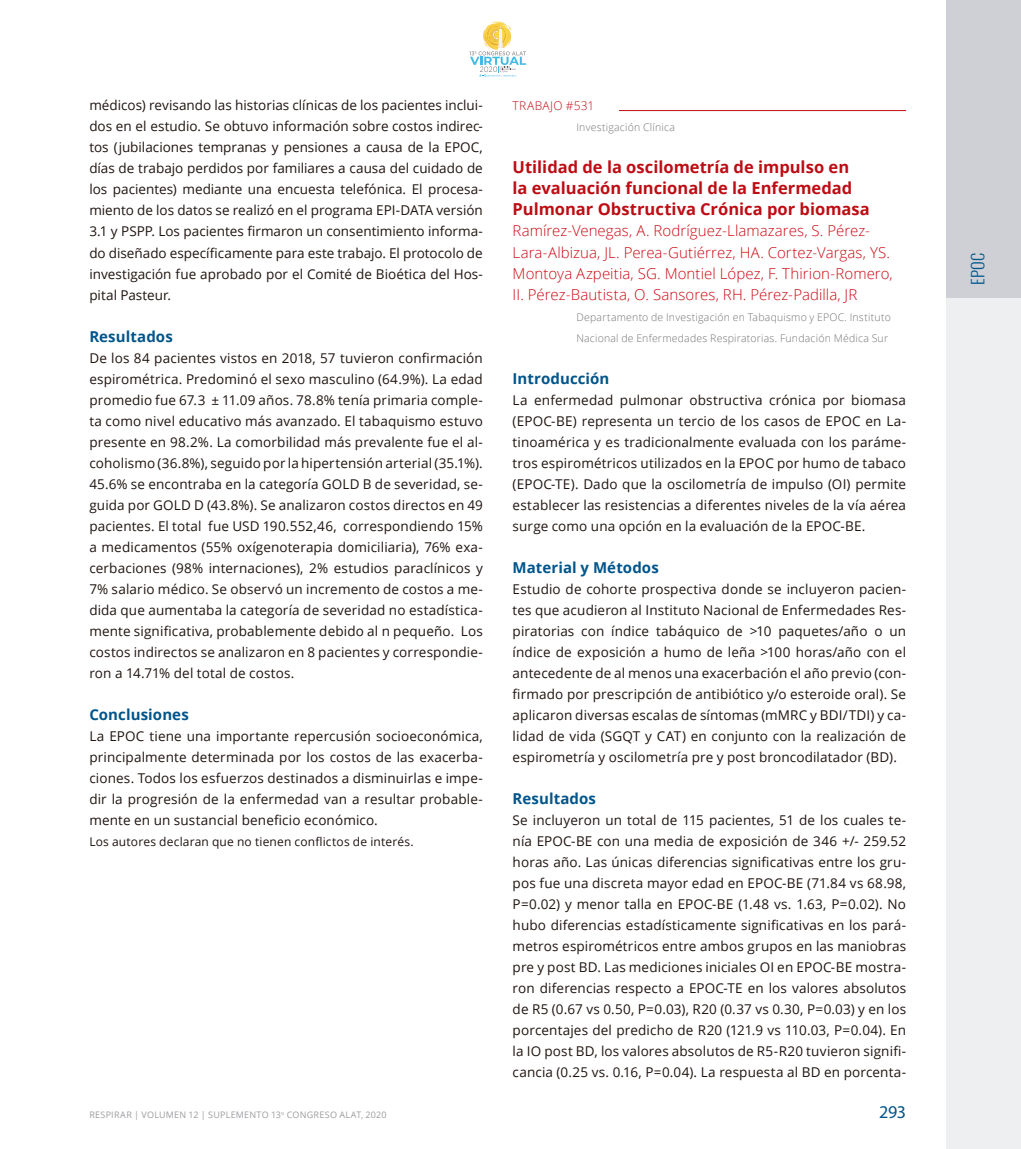
<style>
.page{position:relative;width:1021px;height:1149px;background:#fff}
.page>*{position:absolute;margin:0;border:0;box-sizing:border-box;transform-origin:0 0}
.t1{font:18px "Myriad Pro";color:#00558b}
.sub1{font:700 16.5px/21px "Open Sans";color:#bd0d14}
.t2{font:300 16.5px "Oswald";color:#00558b}
.autores1{font:300 15px/21px "Open Sans";letter-spacing:.005em;color:#cb0912}
.sub2{font:700 15px "Open Sans";letter-spacing:.005em;color:#00558b}
.primero_seco{font:13.5px/21px "Open Sans";letter-spacing:.01em;color:#1f1410;text-align:justify}
.primero_seco-2{font:12px "Open Sans";letter-spacing:.015em;color:#1f1410}
.Trabajos_tit{font:300 12px "Open Sans";letter-spacing:.03em;color:#bd0d14}
.autores2{font:300 10.5px/21px "Open Sans";letter-spacing:.02em;color:#737377}
.t3{font:9px "Open Sans";letter-spacing:.025em;color:#9d9ba0}
</style>
<div class="page">
<div style="left:945px;top:0;width:75px;height:297px;background:#ced0d5"></div>
<div style="left:945px;top:297px;width:75px;height:851px;background:#eeeff1"></div>
<svg style="left:469px;top:21px;width:57px;height:56px"></svg>
<hr style="left:619px;top:110px;width:287px;height:1px;background:#bd0d14">
<p class="primero_seco" style="left:89px;top:95px;width:395px">médicos) revisando las historias clínicas de los pacientes inclui&shy;dos en el estudio. Se obtuvo información sobre costos indirec&shy;tos (jubilaciones tempranas y pensiones a causa de la EPOC, días de trabajo perdidos por familiares a causa del cuidado de los pacientes) mediante una encuesta telefónica. El procesa&shy;miento de los datos se realizó en el programa EPI-DATA versión 3.1 y PSPP. Los pacientes firmaron un consentimiento informa&shy;do diseñado específicamente para este trabajo. El protocolo de investigación fue aprobado por el Comité de Bioética del Hos&shy;pital Pasteur.</p>
<p class="sub2" style="left:89px;top:325px;width:85px">Resultados</p>
<p class="primero_seco" style="left:89px;top:347px;width:395px">De los 84 pacientes vistos en 2018, 57 tuvieron confirmación espirométrica. Predominó el sexo masculino (64.9%). La edad promedio fue 67.3 ± 11.09 años. 78.8% tenía primaria comple&shy;ta como nivel educativo más avanzado. El tabaquismo estuvo presente en 98.2%. La comorbilidad más prevalente fue el al&shy;coholismo (36.8%), seguido por la hipertensión arterial (35.1%).<br>45.6% se encontraba en la categoría GOLD B de severidad, se&shy;guida por GOLD D (43.8%). Se analizaron costos directos en 49 pacientes. El total fue USD 190.552,46, correspondiendo 15% a medicamentos (55% oxígenoterapia domiciliaria), 76% exa&shy;cerbaciones (98% internaciones), 2% estudios paraclínicos y 7% salario médico. Se observó un incremento de costos a me&shy;dida que aumentaba la categoría de severidad no estadística&shy;mente significativa, probablemente debido al n pequeño. Los costos indirectos se analizaron en 8 pacientes y correspondie&shy;ron a 14.71% del total de costos.</p>
<p class="sub2" style="left:89px;top:703px;width:101px">Conclusiones</p>
<p class="primero_seco" style="left:89px;top:725px;width:395px">La EPOC tiene una importante repercusión socioeconómica, principalmente determinada por los costos de las exacerba&shy;ciones. Todos los esfuerzos destinados a disminuirlas e impe&shy;dir la progresión de la enfermedad van a resultar probable&shy;mente en un sustancial beneficio económico.</p>
<p class="primero_seco-2" style="left:89px;top:833px;width:326px">Los autores declaran que no tienen conflictos de interés.</p>
<p class="Trabajos_tit" style="left:512px;top:98px;width:83px">TRABAJO #531</p>
<p class="autores2" style="left:576px;top:117px;width:100px">Investigación Clínica</p>
<p class="sub1" style="left:512px;top:156px;width:359px">Utilidad de la oscilometría de impulso en<br>la evaluación funcional de la Enfermedad<br>Pulmonar Obstructiva Crónica por biomasa</p>
<p class="autores1" style="left:512px;top:220px;width:381px">Ramírez-Venegas, A. Rodríguez-Llamazares, S. Pérez-Lara-Albizua, JL. Perea-Gutiérrez, HA. Cortez-Vargas, YS.<br>Montoya Azpeitia, SG. Montiel López, F. Thirion-Romero, II. Pérez-Bautista, O. Sansores, RH. Pérez-Padilla, JR</p>
<p class="autores2" style="left:576px;top:306px;width:316px">Departamento de Investigación en Tabaquismo y EPOC. Instituto<br>Nacional de Enfermedades Respiratorias. Fundación Médica Sur</p>
<p class="sub2" style="left:512px;top:367px;width:98px">Introducción</p>
<p class="primero_seco" style="left:512px;top:389px;width:395px">La enfermedad pulmonar obstructiva crónica por biomasa (EPOC-BE) representa un tercio de los casos de EPOC en La&shy;tinoamérica y es tradicionalmente evaluada con los paráme&shy;tros espirométricos utilizados en la EPOC por humo de tabaco (EPOC-TE). Dado que la oscilometría de impulso (OI) permite establecer las resistencias a diferentes niveles de la vía aérea surge como una opción en la evaluación de la EPOC-BE.</p>
<p class="sub2" style="left:512px;top:556px;width:148px">Material y Métodos</p>
<p class="primero_seco" style="left:512px;top:578px;width:395px">Estudio de cohorte prospectiva donde se incluyeron pacien&shy;tes que acudieron al Instituto Nacional de Enfermedades Res&shy;piratorias con índice tabáquico de &gt;10 paquetes/año o un índice de exposición a humo de leña &gt;100 horas/año con el antecedente de al menos una exacerbación el año previo (con&shy;firmado por prescripción de antibiótico y/o esteroide oral). Se aplicaron diversas escalas de síntomas (mMRC y BDI/TDI) y ca&shy;lidad de vida (SGQT y CAT) en conjunto con la realización de espirometría y oscilometría pre y post broncodilatador (BD).</p>
<p class="sub2" style="left:512px;top:787px;width:85px">Resultados</p>
<p class="primero_seco" style="left:512px;top:809px;width:395px">Se incluyeron un total de 115 pacientes, 51 de los cuales te&shy;nía EPOC-BE con una media de exposición de 346 +/- 259.52 horas año. Las únicas diferencias significativas entre los gru&shy;pos fue una discreta mayor edad en EPOC-BE (71.84 vs 68.98, P=0.02) y menor talla en EPOC-BE (1.48 vs. 1.63, P=0.02). No hubo diferencias estadísticamente significativas en los pará&shy;metros espirométricos entre ambos grupos en las maniobras pre y post BD. Las mediciones iniciales OI en EPOC-BE mostra&shy;ron diferencias respecto a EPOC-TE en los valores absolutos de R5 (0.67 vs 0.50, P=0.03), R20 (0.37 vs 0.30, P=0.03) y en los porcentajes del predicho de R20 (121.9 vs 110.03, P=0.04). En la IO post BD, los valores absolutos de R5-R20 tuvieron signifi&shy;cancia (0.25 vs. 0.16, P=0.04). La respuesta al BD en porcenta-</p>
<p class="t3" style="left:89px;top:1108px;width:299px">RESPIRAR | VOLUMEN 12 | SUPLEMENTO 13<sup>o</sup> CONGRESO ALAT, 2020</p>
<h1 class="t1" style="left:879px;top:1100px;width:28px">293</h1>
<p class="t2" style="left:966px;top:285px;width:33px;rotate:-90deg">EPOC</p>
</div>
